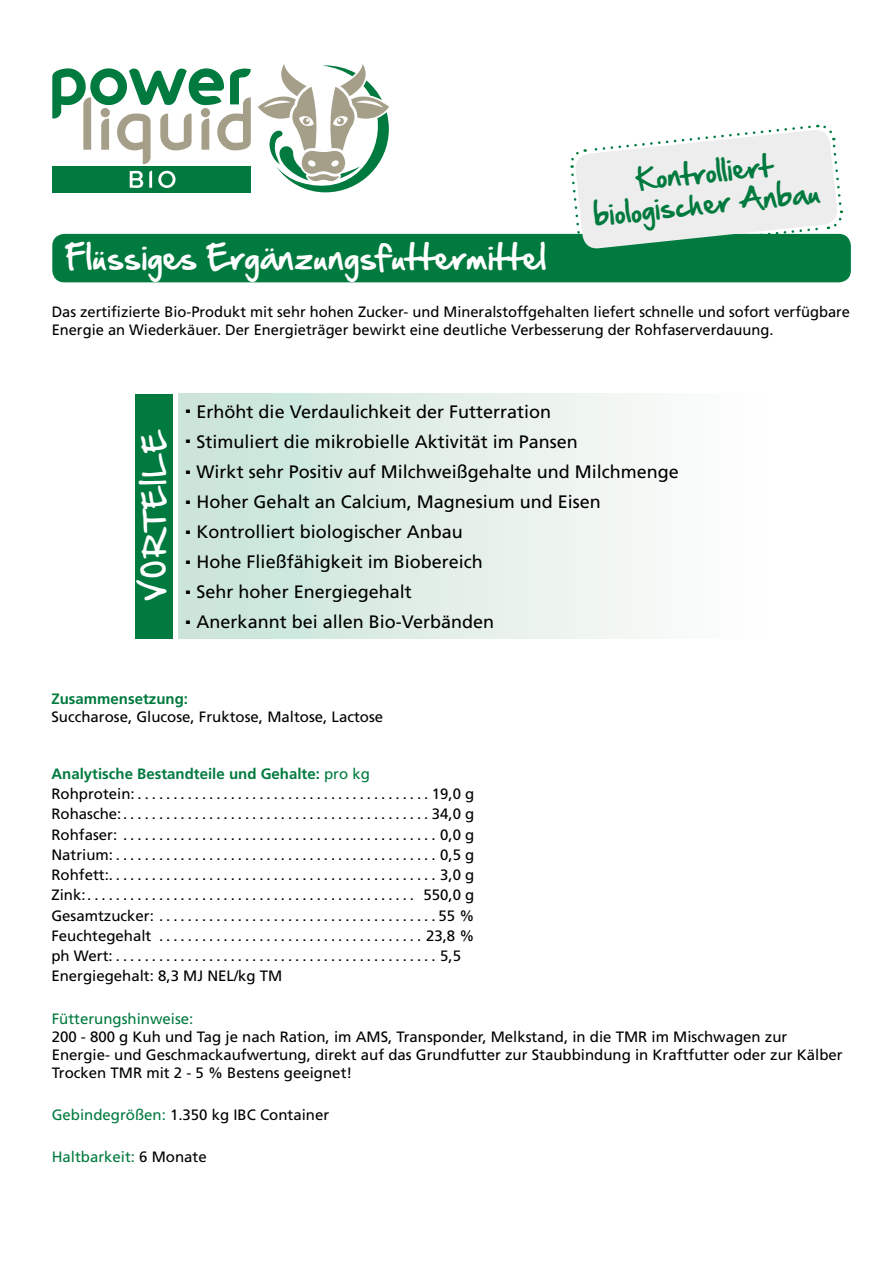
<style>
.page{position:relative;width:893px;height:1263px;background:#fff}
.page>*{position:absolute;margin:0;border:0;box-sizing:border-box;transform-origin:0 0}
.t1{font:30px "Hand Of Sean";color:#fff}
.t2{font:26.55px "Hand Of Sean";color:#fff}
.t3{font:26.1px/31.2px "Hand Of Sean";color:#007a3e;text-align:center}
.t4{font:18px/30.2px "Frutiger LT Std";color:#000}
.t5{font:15px/20.2px "Frutiger LT Std";color:#000}
.t6{font:15px "Frutiger LT Std";color:#007a3e}
.t7{font:700 15px "Frutiger LT Std";color:#007a3e}
.s1{font-weight:700;color:#007a3e}
.s2{color:#007a3e}
.s3{color:#000}
</style>
<div class="page">
<svg style="left:52px;top:68px;width:199px;height:96px"></svg>
<svg style="left:258px;top:64px;width:131px;height:129px"></svg>
<div style="left:52px;top:166px;width:199px;height:26px;background:#007a3e"></div>
<svg style="left:130px;top:171px;width:45px;height:17px"></svg>
<div style="left:52px;top:234px;width:799px;height:48px;background:#007a3e;border-radius:12px"></div>
<div style="left:135px;top:394px;width:38px;height:245px;background:#007a3e"></div>
<div style="left:179px;top:394px;width:587px;height:245px;background:linear-gradient(to right,#c8e3d7,#fffefd)"></div>
<svg style="left:569px;top:124px;width:275px;height:125px"></svg>
<h3 class="t3" style="left:589px;top:168px;width:229px;rotate:-6deg">Kontrolliert biologischer Anbau</h3>
<h1 class="t1" style="left:64px;top:231px;width:483px">Flüssiges Ergänzungsfuttermittel</h1>
<p class="t5" style="left:52px;top:303px;width:800px;line-height:18px">Das zertifizierte Bio-Produkt mit sehr hohen Zucker- und Mineralstoffgehalten liefert schnelle und sofort verfügbare<br>Energie an Wiederkäuer. Der Energieträger bewirkt eine deutliche Verbesserung der Rohfaserverdauung.</p>
<h2 class="t2" style="left:131px;top:601px;width:173px;rotate:-90deg">VORTEILE</h2>
<p class="t4" style="left:185px;top:396px;width:495px"><sup>.</sup> Erhöht die Verdaulichkeit der Futterration<br><sup>.</sup> Stimuliert die mikrobielle Aktivität im Pansen<br><sup>.</sup> Wirkt sehr Positiv auf Milchweißgehalte und Milchmenge <sup>.</sup> Hoher Gehalt an Calcium, Magnesium und Eisen<br><sup>.</sup> Kontrolliert biologischer Anbau<br><sup>.</sup> Hohe Fließfähigkeit im Biobereich<br><sup>.</sup> Sehr hoher Energiegehalt<br><sup>.</sup> Anerkannt bei allen Bio-Verbänden</p>
<p class="t7" style="left:51px;top:690px;width:138px">Zusammensetzung:</p>
<p class="t5" style="left:51px;top:707px;width:333px">Succharose, Glucose, Fruktose, Maltose, Lactose</p>
<p class="t5" style="left:51px;top:764px;width:425px"><span class="s1">Analytische Bestandteile und Gehalte:</span> <span class="s2">pro kg </span>Rohprotein:.........................................19,0 g Rohasche:...........................................34,0 g Rohfaser: ............................................0,0 g Natrium:.............................................0,5 g Rohfett:..............................................3,0 g Zink:.............................................. 550,0 g Gesamtzucker: .......................................55 % Feuchtegehalt ..................................... 23,8 % ph Wert:.............................................5,5 g Energiegehalt: 8,3 MJ NEL/kg TM</p>
<p class="t6" style="left:52px;top:1010px;width:143px">Fütterungshinweise:</p>
<p class="t5" style="left:52px;top:1028px;width:792px;line-height:18px">200 - 800 g Kuh und Tag je nach Ration, im AMS, Transponder, Melkstand, in die TMR im Mischwagen zur<br>Energie- und Geschmackaufwertung, direkt auf das Grundfutter zur Staubbindung in Kraftfutter oder zur Kälber<br>Trocken TMR mit 2 - 5 % Bestens geeignet!</p>
<p class="t5" style="left:52px;top:1105px;width:279px"><span class="s2">Gebindegrößen:</span> 1.350 kg IBC Container</p>
<p class="t6" style="left:52px;top:1148px;width:157px">Haltbarkeit: <span class="s3">6 Monate</span></p>
</div>
